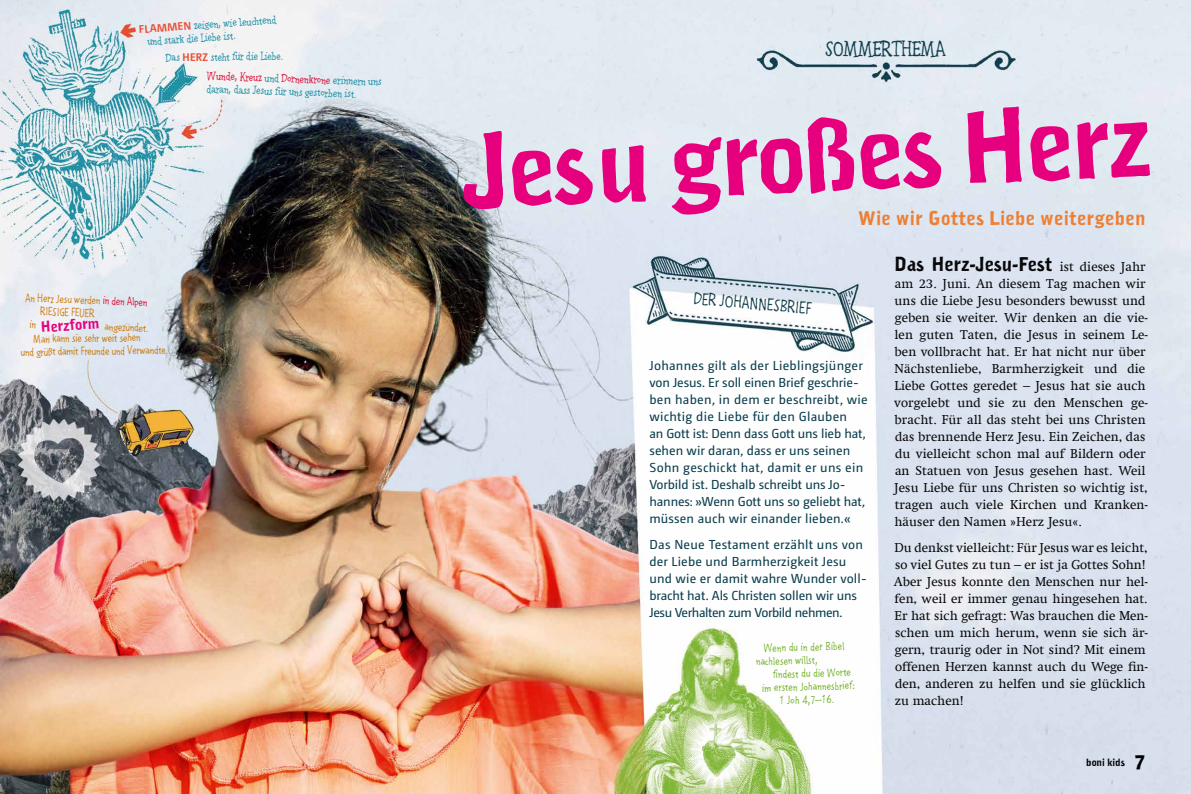
<style>
.page{position:relative;width:1191px;height:794px;background:#fff}
.page>*{position:absolute;margin:0;border:0;box-sizing:border-box;transform-origin:0 0}
.t1{font:100px "Naima";color:#e6007e}
.t2{font:20px "Linserif";color:#113f4e}
.t3{font:19px "Naima";letter-spacing:-.01em;color:#080809}
.t4{font:19px "Naima";letter-spacing:.01em;color:#ee7e32}
.t5{font:16px "Linse Grotesk";color:#113f4e}
.t6{font:14.5px "Naima";color:#e6007e}
.t7{font:13px/17px "Swift Com";letter-spacing:.005em;color:#080809}
.t8{font:13px/17px "Camingo Dos Pro";letter-spacing:.01em;color:#0a3d4d}
.t9{font:11px/13px "Linserif";color:#2191a6}
.t10{font:11px/13px "Linse Grotesk";color:#cb7c10}
.t11{font:11px/13.4px "Linse Grotesk";color:#74b228}
.t12{font:10px "Naima";letter-spacing:-.01em;color:#000}
.s1{font-family:"Camingo Dos Pro";font-weight:700;color:#e94e34}
.s2{color:#d7153e}
.s3{font-family:"Swift Com";font-size:13px}
.s4{font-size:20px}
</style>
<div class="page">
<img style="left:0;top:0;width:1191px;height:794px">
<svg style="left:30px;top:320px;width:6px;height:8px"></svg>
<p class="t9" style="left:146px;top:22px;width:131px;text-indent:-8px;rotate:-4deg"><span class="s1">FLAMMEN</span> zeigen, wie leuchtend und stark die Liebe ist.</p>
<p class="t9" style="left:166px;top:51px;width:119px;rotate:-1deg">Das <span class="s1">HERZ</span> steht für die Liebe.</p>
<p class="t9" style="left:207px;top:69px;width:176px;rotate:2deg"><span class="s2">Wunde, Kreuz</span> und <span class="s2">Dornenkrone</span> erinnern uns daran, dass Jesus für uns gestorben ist.</p>
<p class="t10" style="left:26px;top:291px;width:124px;rotate:2deg">An Herz Jesu werden <span class="s2">in den Alpen</span></p>
<p class="t10" style="left:41px;top:304px;width:56px;rotate:2deg">RIESIGE FEUER</p>
<p class="t10" style="left:105px;top:320px;width:45px;rotate:2deg">angezündet.</p>
<p class="t6" style="left:40px;top:318px;width:60px;rotate:-4deg">Herzform</p>
<p class="t10" style="left:20px;top:332px;width:149px;text-indent:13px;rotate:-1deg">Man kann sie sehr weit sehen<br>und grüßt damit Freunde und Verwandte.</p>
<h2 class="t2" style="left:825px;top:35px;width:122px">SOMMERTHEMA</h2>
<h1 class="t1" style="left:457px;top:111px;width:692px;rotate:-3deg">Jesu großes Herz</h1>
<h3 class="t4" style="left:858px;top:206px;width:289px">Wie wir Gottes Liebe weitergeben</h3>
<p class="t5" style="left:695px;top:287px;width:119px;rotate:5deg">DER JOHANNESBRIEF</p>
<p class="t8" style="left:649px;top:357px;width:220px">Johannes gilt als der Lieblingsjünger von Jesus. Er soll einen Brief geschrie&shy;ben haben, in dem er beschreibt, wie wichtig die Liebe für den Glauben<br>an Gott ist: Denn dass Gott uns lieb hat, sehen wir daran, dass er uns seinen Sohn geschickt hat, damit er uns ein Vorbild ist. Deshalb schreibt uns Jo&shy;hannes: »Wenn Gott uns so geliebt hat, müssen auch wir einander lieben.«</p>
<p class="t8" style="left:649px;top:535px;width:219px">Das Neue Testament erzählt uns von der Liebe und Barmherzigkeit Jesu und wie er damit wahre Wunder voll&shy;bracht hat. Als Christen sollen wir uns Jesu Verhalten zum Vorbild nehmen.</p>
<p class="t11" style="left:755px;top:640px;width:90px;text-indent:8px;rotate:-1deg">Wenn du in der Bibel nachlesen willst,</p>
<p class="t11" style="left:773px;top:667px;width:80px;rotate:-1deg">findest du die Worte</p>
<p class="t11" style="left:762px;top:680px;width:94px;rotate:-1deg">im ersten Johannesbrief:</p>
<p class="t11" style="left:779px;top:693px;width:57px;rotate:-1deg">1 Joh 4,7–16.</p>
<h3 class="t3" style="left:894px;top:252px;width:253px">Das Herz-Jesu-Fest <span class="s3">ist dieses Jahr</span></h3>
<p class="t7" style="left:894px;top:275px;width:255px">am 23. Juni. An diesem Tag machen wir uns die Liebe Jesu besonders bewusst und geben sie weiter. Wir denken an die vie&shy;len guten Taten, die Jesus in seinem Le&shy;ben vollbracht hat. Er hat nicht nur über Nächstenliebe, Barmherzigkeit und die Liebe Gottes geredet – Jesus hat sie auch vorgelebt und sie zu den Menschen ge&shy;bracht. Für all das steht bei uns Christen das brennende Herz Jesu. Ein Zeichen, das du vielleicht schon mal auf Bildern oder an Statuen von Jesus gesehen hast. Weil Jesu Liebe für uns Christen so wichtig ist, tragen auch viele Kirchen und Kranken&shy;häuser den Namen »Herz Jesu«.</p>
<p class="t7" style="left:894px;top:538px;width:256px">Du denkst vielleicht: Für Jesus war es leicht, so viel Gutes zu tun – er ist ja Gottes Sohn!<br>Aber Jesus konnte den Menschen nur hel&shy;fen, weil er immer genau hingesehen hat.<br>Er hat sich gefragt: Was brauchen die Men&shy;schen um mich herum, wenn sie sich är&shy;gern, traurig oder in Not sind? Mit einem offenen Herzen kannst auch du Wege fin&shy;den, anderen zu helfen und sie glücklich zu machen!</p>
<p class="t12" style="left:1086px;top:756px;width:61px">boni kids <span class="s4">7</span></p>
</div>
